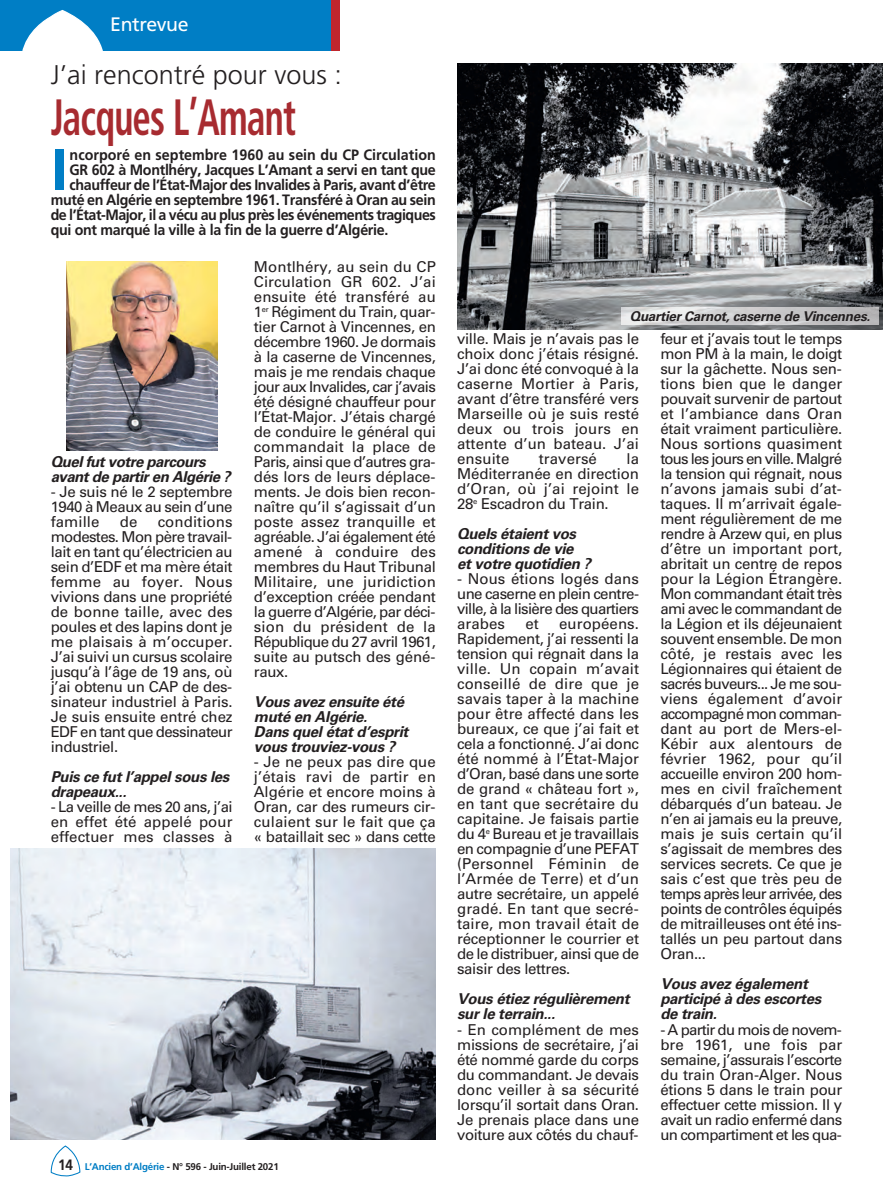
<style>
.page{position:relative;width:893px;height:1190px;background:#fff}
.page>*{position:absolute;margin:0;border:0;box-sizing:border-box;transform-origin:0 0}
.t1{font:700 57.9px "Frutiger LT Std";color:#007ec5;scale:1.05 1}
.t2{font:700 condensed 51px "Frutiger LT Std";letter-spacing:-.02em;color:#a72b30;scale:.72 1}
.t3{font:300 27px "Frutiger LT Std";color:#231f20}
.t4{font:19.5px "Frutiger LT Std";letter-spacing:-.02em;color:#fff}
.t5{font:15px/15px "Univers LT Std";letter-spacing:-.02em;color:#231f20;text-align:justify}
.t6{font:italic 700 15px/15px "Univers LT Std";letter-spacing:-.02em;color:#231f20}
.t7{font:700 15px "Frutiger LT Std";letter-spacing:-.02em;color:#231f20;scale:.95 1}
.t8{font:700 15px "Frutiger LT Std";color:#231f20;scale:.95 1}
.t9{font:15px "Univers LT Std";letter-spacing:.005em;color:#231f20}
.t10{font:italic 700 13.5px "Univers LT Std";letter-spacing:-.02em;color:#231f20}
.t11{font:700 9.75px "Frutiger LT Std";letter-spacing:-.02em;color:#231f20}
.s1{font-size:15px}
.s2{color:#007ec5}
</style>
<div class="page">
<svg style="left:51px;top:1145px;width:29px;height:31px"></svg>
<div style="left:0;top:0;width:340px;height:51px;background:#007ec5"></div>
<svg style="left:22px;top:10px;width:81px;height:41px"></svg>
<div style="left:331px;top:0;width:9px;height:51px;background:#c0262d"></div>
<img style="left:67px;top:261px;width:150px;height:189px">
<img style="left:457px;top:63px;width:425px;height:266px">
<img style="left:10px;top:848px;width:425px;height:291px">
<img style="left:621px;top:308px;width:257px;height:17px">
<h3 class="t4" style="left:110px;top:13px;width:80px">Entrevue</h3>
<h3 class="t3" style="left:51px;top:59px;width:293px">J’ai rencontré pour vous :</h3>
<h2 class="t2" style="left:51px;top:87px;width:342px">Jacques L’Amant</h2>
<h1 class="t1" style="left:51px;top:147px;width:18px">I</h1>
<p class="t8" style="left:70px;top:149px;width:387px">ncorporé en septembre 1960 au sein du CP Circulation</p>
<p class="t7" style="left:70px;top:164px;width:387px">GR 602 à Montlhéry, Jacques L’Amant a servi en tant que</p>
<p class="t7" style="left:70px;top:179px;width:387px">chauffeur de l’État-Major des Invalides à Paris, avant d’être</p>
<p class="t7" style="left:51px;top:194px;width:407px">muté en Algérie en septembre 1961. Transféré à Oran au sein</p>
<p class="t7" style="left:51px;top:209px;width:407px">de l’État-Major, il a vécu au plus près les événements tragiques</p>
<p class="t7" style="left:51px;top:224px;width:357px">qui ont marqué la ville à la fin de la guerre d’Algérie.</p>
<p class="t6" style="left:51px;top:456px;width:181px">Quel fut votre parcours avant de partir en Algérie ?</p>
<p class="t5" style="left:51px;top:486px;width:183px">- Je suis né le 2 septembre 1940 à Meaux au sein d’une famille</p>
<p class="t5" style="left:51px;top:516px;width:183px;text-indent:107px">conditions modestes. Mon père travail&shy;lait en tant qu’électricien au sein d’EDF et ma mère était femme au foyer. Nous vivions dans une propriété de bonne taille, avec des poules et des lapins dont je me plaisais à m’occuper.<br>J’ai suivi un cursus scolaire jusqu’à l’âge de 19 ans, où j’ai obtenu un CAP de des&shy;sinateur industriel à Paris.<br>Je suis ensuite entré chez EDF en tant que dessinateur industriel.</p>
<p class="t6" style="left:51px;top:771px;width:180px">Puis ce fut l’appel sous les drapeaux...</p>
<p class="t5" style="left:51px;top:801px;width:183px">- La veille de mes 20 ans, j’ai en effet été appelé pour effectuer mes classes à</p>
<p class="t5" style="left:120px;top:516px;width:19px">de</p>
<p class="t5" style="left:254px;top:261px;width:183px">Montlhéry, au sein du CP Circulation GR 602. J’ai ensuite été transféré au 1<sup>er</sup> Régiment du Train, quar&shy;tier Carnot à Vincennes, en décembre 1960. Je dormais à la caserne de Vincennes, mais je me rendais chaque jour aux Invalides, car j’avais été désigné chauffeur pour l’État-Major. J’étais chargé de conduire le général qui commandait la place de Paris, ainsi que d’autres gra&shy;dés lors de leurs déplace&shy;ments. Je dois bien recon&shy;naître qu’il s’agissait d’un poste assez tranquille et agréable. J’ai également été amené à conduire des membres du Haut Tribunal Militaire, une juridiction d’exception créée pendant la guerre d’Algérie, par déci&shy;sion du président de la République du 27 avril 1961, suite au putsch des géné&shy;raux.</p>
<p class="t6" style="left:254px;top:696px;width:156px">Vous avez ensuite été muté en Algérie.<br>Dans quel état d’esprit vous trouviez-vous ?</p>
<p class="t5" style="left:254px;top:756px;width:183px">- Je ne peux pas dire que j’étais ravi de partir en Algérie et encore moins à Oran, car des rumeurs cir&shy;culaient sur le fait que ça « bataillait sec » dans cette</p>
<p class="t11" style="left:58px;top:1162px;width:222px"><span class="s1">14</span> <span class="s2">L’Ancien d’Algérie</span> - N° 596 - Juin-Juillet 2021</p>
<p class="t10" style="left:629px;top:311px;width:242px">Quartier Carnot, caserne de Vincennes.</p>
<p class="t5" style="left:457px;top:333px;width:183px">ville. Mais je n’avais pas le choix donc j’étais résigné.<br>J’ai donc été convoqué à la caserne Mortier à Paris, avant d’être transféré vers Marseille où je suis resté deux ou trois jours en attente d’un bateau. J’ai ensuite</p>
<p class="t9" style="left:538px;top:454px;width:60px">traversé</p>
<p class="t5" style="left:457px;top:453px;width:183px;text-indent:169px">la Méditerranée en direction d’Oran, où j’ai rejoint le 28<sup>e</sup> Escadron du Train.</p>
<p class="t6" style="left:457px;top:528px;width:135px">Quels étaient vos conditions de vie et votre quotidien ?</p>
<p class="t5" style="left:457px;top:573px;width:183px">- Nous étions logés dans une caserne en plein centre&shy;ville, à la lisière des quartiers arabes</p>
<p class="t5" style="left:457px;top:618px;width:183px;text-indent:102px">européens.<br>Rapidement, j’ai ressenti la tension qui régnait dans la ville. Un copain m’avait conseillé de dire que je savais taper à la machine pour être affecté dans les bureaux, ce que j’ai fait et cela a fonctionné. J’ai donc été nommé à l’État-Major d’Oran, basé dans une sorte de grand « château fort », en tant que secrétaire du capitaine. Je faisais partie du 4<sup>e</sup> Bureau et je travaillais en compagnie d’une PEFAT (Personnel Féminin de l’Armée de Terre) et d’un autre secrétaire, un appelé gradé. En tant que secré&shy;taire, mon travail était de réceptionner le courrier et de le distribuer, ainsi que de saisir des lettres.</p>
<p class="t6" style="left:457px;top:993px;width:174px">Vous étiez régulièrement sur le terrain...</p>
<p class="t5" style="left:457px;top:1023px;width:183px">- En complément de mes missions de secrétaire, j’ai été nommé garde du corps du commandant. Je devais donc veiller à sa sécurité lorsqu’il sortait dans Oran.<br>Je prenais place dans une voiture aux côtés du chauf-</p>
<p class="t5" style="left:525px;top:618px;width:15px">et</p>
<p class="t5" style="left:660px;top:333px;width:183px">feur et j’avais tout le temps mon PM à la main, le doigt sur la gâchette. Nous sen&shy;tions bien que le danger pouvait survenir de partout et l’ambiance dans Oran était vraiment particulière.<br>Nous sortions quasiment tous les jours en ville. Malgré la tension qui régnait, nous n’avons jamais subi d’at&shy;taques. Il m’arrivait égale&shy;ment régulièrement de me rendre à Arzew qui, en plus d’être un important port, abritait un centre de repos pour la Légion Étrangère.<br>Mon commandant était très ami avec le commandant de la Légion et ils déjeunaient souvent ensemble. De mon côté, je restais avec les Légionnaires qui étaient de sacrés buveurs... Je me sou&shy;viens également d’avoir accompagné mon comman&shy;dant au port de Mers-el-Kébir aux alentours de février 1962, pour qu’il accueille environ 200 hom&shy;mes en civil fraîchement débarqués d’un bateau. Je n’en ai jamais eu la preuve, mais je suis certain qu’il s’agissait de membres des services secrets. Ce que je sais c’est que très peu de temps après leur arrivée, des points de contrôles équipés de mitrailleuses ont été ins&shy;tallés un peu partout dans Oran...</p>
<p class="t6" style="left:660px;top:978px;width:162px">Vous avez également participé à des escortes de train.</p>
<p class="t5" style="left:660px;top:1023px;width:183px">- A partir du mois de novem&shy;bre 1961, une fois par semaine, j’assurais l’escorte du train Oran-Alger. Nous étions 5 dans le train pour effectuer cette mission. Il y avait un radio enfermé dans un compartiment et les qua-</p>
</div>
